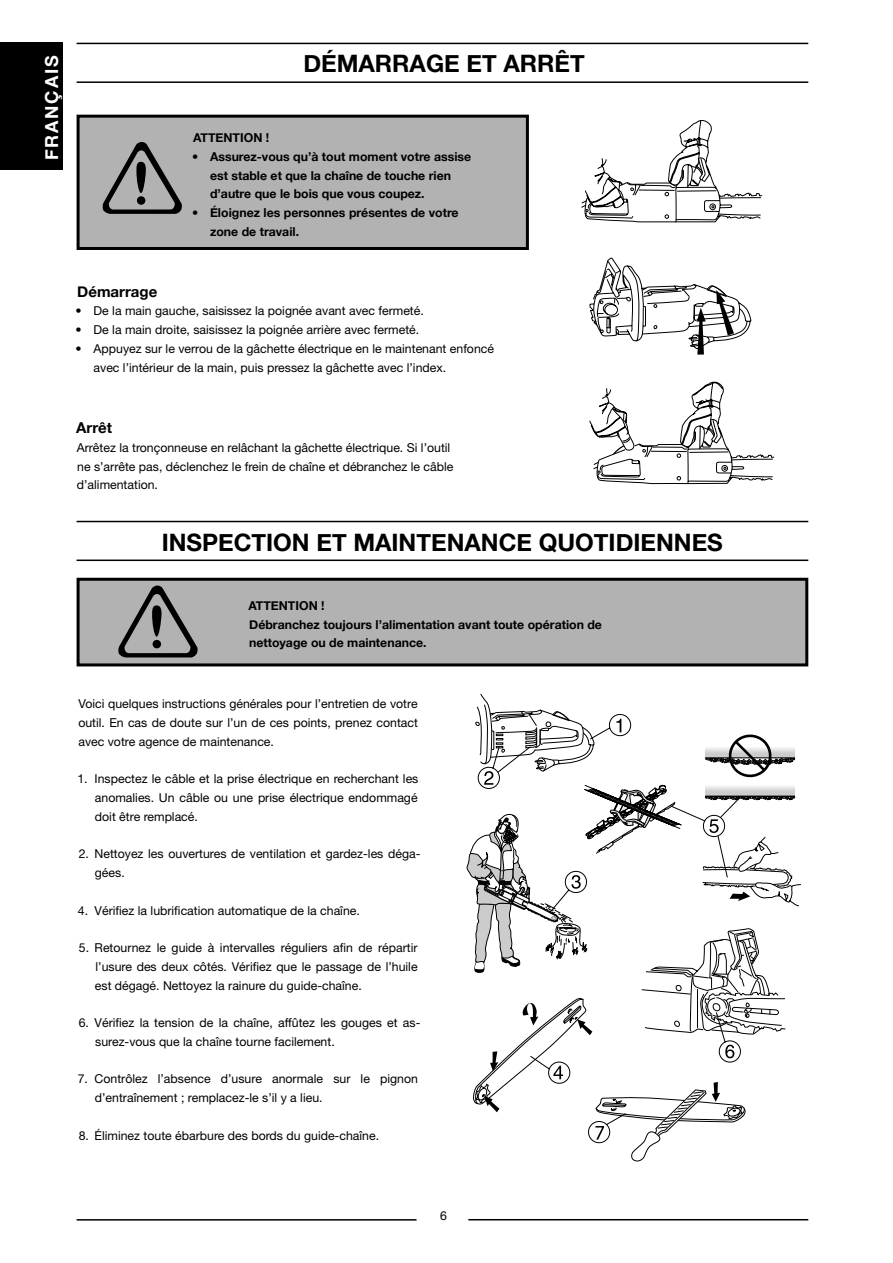
<style>
.page{position:relative;width:893px;height:1263px;background:#fff}
.page>*{position:absolute;margin:0;border:0;box-sizing:border-box;transform-origin:0 0}
.t1{font:700 24px "Helvetica Neue";color:#000}
.t2{font:700 18px "Helvetica Neue";letter-spacing:.1em;color:#fff}
.t3{font:700 15px "Helvetica Neue";color:#000}
.t4{font:12.3px/18.8px "Helvetica Neue";color:#000}
.t5{font:700 12.3px/18.8px "Helvetica Neue";color:#000}
</style>
<div class="page">
<div style="left:0;top:43px;width:63px;height:127px;background:#000"></div>
<hr style="left:77px;top:1219px;width:339px;height:2px;background:#000">
<hr style="left:468px;top:1219px;width:340px;height:1px;background:#000">
<hr style="left:77px;top:521px;width:731px;height:1px;background:#000">
<hr style="left:77px;top:560px;width:731px;height:1px;background:#000">
<div style="left:78px;top:579px;width:728px;height:86px;background:#b2b2b2"></div>
<div style="left:77px;top:578px;width:731px;height:88px;border:3px solid #000"></div>
<svg style="left:118px;top:586px;width:80px;height:72px"></svg>
<div style="left:152px;top:640px;width:9px;height:8px;background:#000;border-radius:50%"></div>
<hr style="left:77px;top:43px;width:731px;height:1px;background:#000">
<hr style="left:77px;top:81px;width:731px;height:2px;background:#000">
<div style="left:78px;top:116px;width:449px;height:132px;background:#b2b2b2"></div>
<div style="left:77px;top:115px;width:452px;height:135px;border:3px solid #000"></div>
<svg style="left:102px;top:142px;width:80px;height:72px"></svg>
<div style="left:137px;top:196px;width:8px;height:9px;background:#000;border-radius:50%"></div>
<svg style="left:589px;top:258px;width:185px;height:227px"></svg>
<svg style="left:581px;top:120px;width:181px;height:102px"></svg>
<hr style="left:677px;top:190px;width:39px;height:2px;background:#000">
<hr style="left:639px;top:190px;width:35px;height:1px;background:#000">
<hr style="left:689px;top:452px;width:39px;height:1px;background:#000">
<hr style="left:651px;top:451px;width:35px;height:1px;background:#000">
<svg style="left:466px;top:694px;width:335px;height:468px"></svg>
<h2 class="t2" style="left:40px;top:160px;width:106px;rotate:-90deg">FRANÇAIS</h2>
<h1 class="t1" style="left:303px;top:49px;width:283px">DÉMARRAGE ET ARRÊT</h1>
<p class="t5" style="left:193px;top:128px;width:78px">ATTENTION !</p>
<p class="t5" style="left:210px;top:147px;width:263px;text-indent:-18px">• Assurez-vous qu’à tout moment votre assise est stable et que la chaîne de touche rien d’autre que le bois que vous coupez.</p>
<p class="t5" style="left:210px;top:203px;width:250px;text-indent:-18px">• Éloignez les personnes présentes de votre zone de travail.</p>
<p class="t3" style="left:77px;top:282px;width:81px">Démarrage</p>
<p class="t4" style="left:76px;top:303px;width:350px">• De la main gauche, saisissez la poignée avant avec fermeté.</p>
<p class="t4" style="left:76px;top:322px;width:345px">• De la main droite, saisissez la poignée arrière avec fermeté.</p>
<p class="t4" style="left:94px;top:340px;width:402px;text-indent:-18px">• Appuyez sur le verrou de la gâchette électrique en le maintenant enfoncé avec l’intérieur de la main, puis pressez la gâchette avec l’index.</p>
<p class="t3" style="left:76px;top:419px;width:37px">Arrêt</p>
<p class="t4" style="left:77px;top:439px;width:378px">Arrêtez la tronçonneuse en relâchant la gâchette électrique. Si l’outil ne s’arrête pas, déclenchez le frein de chaîne et débranchez le câble d’alimentation.</p>
<h1 class="t1" style="left:162px;top:527px;width:562px">INSPECTION ET MAINTENANCE QUOTIDIENNES</h1>
<p class="t5" style="left:248px;top:596px;width:355px">ATTENTION !<br>Débranchez toujours l’alimentation avant toute opération de nettoyage ou de maintenance.</p>
<p class="t4" style="left:78px;top:696px;width:341px;text-align:justify">Voici quelques instructions générales pour l’entretien de votre outil. En cas de doute sur l’un de ces points, prenez contact avec votre agence de maintenance.</p>
<p class="t4" style="left:95px;top:771px;width:325px;text-align:justify;text-indent:-18px">1. Inspectez le câble et la prise électrique en recherchant les anomalies. Un câble ou une prise électrique endommagé doit être remplacé.</p>
<p class="t4" style="left:95px;top:846px;width:327px;text-indent:-16px">2. Nettoyez les ouvertures de ventilation et gardez-les déga&shy;gées.</p>
<p class="t4" style="left:78px;top:902px;width:283px">4. Vérifiez la lubrification automatique de la chaîne.</p>
<p class="t4" style="left:95px;top:940px;width:324px;text-align:justify;text-indent:-16px">5. Retournez le guide à intervalles réguliers afin de répartir l’usure des deux côtés. Vérifiez que le passage de l’huile est dégagé. Nettoyez la rainure du guide-chaîne.</p>
<p class="t4" style="left:95px;top:1015px;width:327px;text-indent:-16px">6. Vérifiez la tension de la chaîne, affûtez les gouges et as&shy;surez-vous que la chaîne tourne facilement.</p>
<p class="t4" style="left:95px;top:1071px;width:324px;text-indent:-17px">7. Contrôlez l’absence d’usure anormale sur le pignon d’entraînement ; remplacez-le s’il y a lieu.</p>
<p class="t4" style="left:79px;top:1127px;width:302px">8. Éliminez toute ébarbure des bords du guide-chaîne.</p>
<p class="t4" style="left:440px;top:1208px;width:8px">6</p>
</div>
